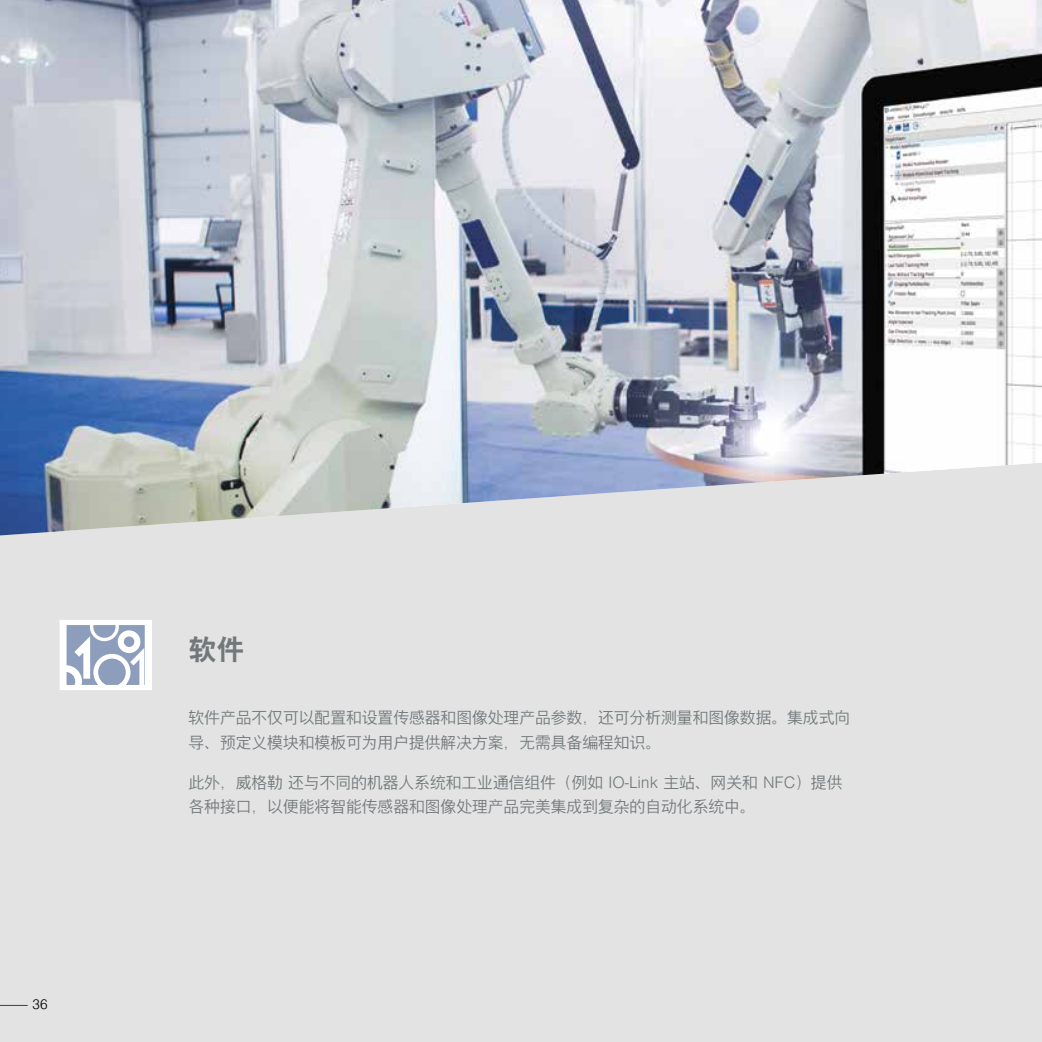
<style>
.page{position:relative;width:1042px;height:1042px;background:#e3e3e3}
.page>*{position:absolute;margin:0;border:0;box-sizing:border-box;transform-origin:0 0}
.t1{font:700 28px "Nimbus Sans Global";color:#72787a}
.t2{font:300 15.75px/24.5px "Nimbus Sans Global";color:#72787a}
.t3{font:300 14px "Swiss 721 BT";color:#000;scale:3 1}
</style>
<div class="page">
<img style="left:0;top:0;width:1042px;height:535px">
<div style="left:60px;top:620px;width:91px;height:69px;background:#fff"></div>
<svg style="left:67px;top:625px;width:78px;height:60px"></svg>
<div style="left:60px;top:620px;width:91px;height:70px;border:1px solid #fff"></div>
<p class="t3" style="left:-15px;top:995px;width:22px">— 36</p>
<h1 class="t1" style="left:189px;top:633px;width:57px">软件</h1>
<p class="t2" style="left:189px;top:705px;width:663px">软件产品不仅可以配置和设置传感器和图像处理产品参数，还可分析测量和图像数据。集成式向导、预定义模块和模板可为用户提供解决方案，无需具备编程知识。</p>
<p class="t2" style="left:189px;top:770px;width:655px">此外，威格勒 还与不同的机器人系统和工业通信组件（例如 IO-Link 主站、网关和 NFC）提供各种接口，以便能将智能传感器和图像处理产品完美集成到复杂的自动化系统中。</p>
</div>
